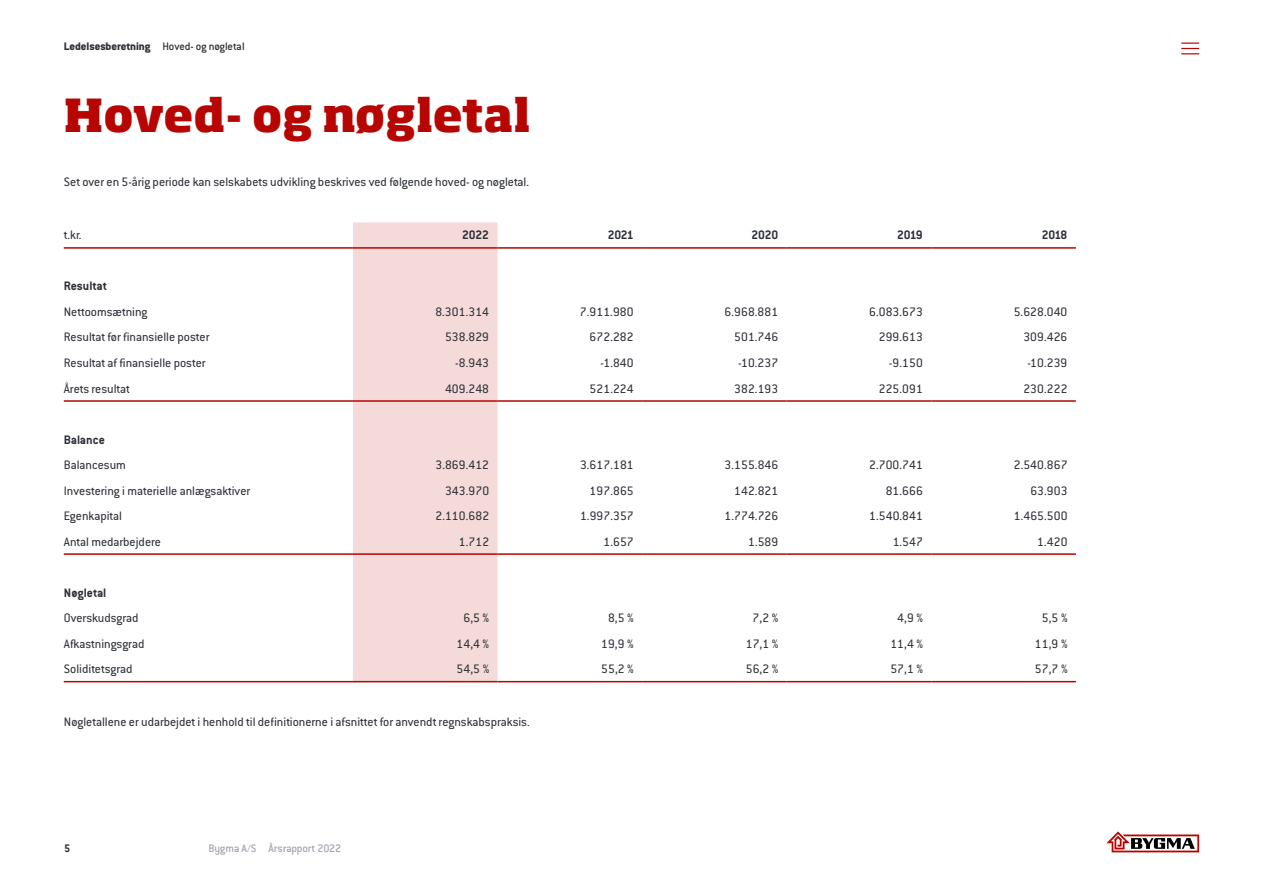
<style>
.page{position:relative;width:1263px;height:893px;background:#fff}
.page>*{position:absolute;margin:0;border:0;box-sizing:border-box;transform-origin:0 0}
.t1{font:800 45px "Soho Std";letter-spacing:-.005em;color:#b70501}
.t2{font:13.5px "Conduit ITC Std";color:#2e3138}
.t3{font:700 13.5px "Conduit ITC Std";letter-spacing:-.01em;color:#2e3138}
.t4{font:800 12px "Conduit ITC Std";color:#2e3138}
.t5{font:500 12px "Conduit ITC Std";letter-spacing:-.015em;color:#a4a6b1}
.t6{font:700 12px "Conduit ITC Std";color:#2e3138}
.s1{font-weight:500}
</style>
<div class="page">
<div style="left:353px;top:222px;width:144px;height:459px;background:#f4dad9"></div>
<hr style="left:64px;top:247px;width:289px;height:2px;background:#b70501">
<hr style="left:353px;top:247px;width:144px;height:2px;background:#b70501">
<hr style="left:497px;top:247px;width:145px;height:2px;background:#b70501">
<hr style="left:642px;top:247px;width:145px;height:2px;background:#b70501">
<hr style="left:787px;top:247px;width:144px;height:2px;background:#b70501">
<hr style="left:931px;top:247px;width:145px;height:2px;background:#b70501">
<hr style="left:64px;top:400px;width:289px;height:2px;background:#b70501">
<hr style="left:353px;top:400px;width:144px;height:2px;background:#b70501">
<hr style="left:497px;top:400px;width:145px;height:2px;background:#b70501">
<hr style="left:642px;top:400px;width:145px;height:2px;background:#b70501">
<hr style="left:787px;top:400px;width:144px;height:2px;background:#b70501">
<hr style="left:931px;top:400px;width:145px;height:2px;background:#b70501">
<hr style="left:64px;top:553px;width:289px;height:2px;background:#b70501">
<hr style="left:353px;top:553px;width:144px;height:2px;background:#b70501">
<hr style="left:497px;top:553px;width:145px;height:2px;background:#b70501">
<hr style="left:642px;top:553px;width:145px;height:2px;background:#b70501">
<hr style="left:787px;top:553px;width:144px;height:2px;background:#b70501">
<hr style="left:931px;top:553px;width:145px;height:2px;background:#b70501">
<hr style="left:64px;top:681px;width:289px;height:1px;background:#b70501">
<hr style="left:353px;top:681px;width:144px;height:1px;background:#b70501">
<hr style="left:497px;top:681px;width:145px;height:1px;background:#b70501">
<hr style="left:642px;top:681px;width:145px;height:1px;background:#b70501">
<hr style="left:787px;top:681px;width:144px;height:1px;background:#b70501">
<hr style="left:931px;top:681px;width:145px;height:1px;background:#b70501">
<svg style="left:1181px;top:43px;width:18px;height:11px"></svg>
<svg style="left:1106px;top:831px;width:93px;height:21px"></svg>
<p class="t4" style="left:64px;top:39px;width:182px">Ledelsesberetning <span class="s1">Hoved- og nøgletal</span></p>
<h1 class="t1" style="left:64px;top:86px;width:469px">Hoved- og nøgletal</h1>
<p class="t2" style="left:64px;top:174px;width:467px">Set over en 5-årig periode kan selskabets udvikling beskrives ved følgende hoved- og nøgletal.</p>
<p class="t2" style="left:64px;top:227px;width:19px">t.kr.</p>
<p class="t3" style="left:462px;top:227px;width:28px">2022</p>
<p class="t3" style="left:608px;top:227px;width:27px">2021</p>
<p class="t3" style="left:752px;top:227px;width:28px">2020</p>
<p class="t3" style="left:897px;top:227px;width:27px">2019</p>
<p class="t3" style="left:1042px;top:227px;width:27px">2018</p>
<p class="t3" style="left:64px;top:278px;width:45px">Resultat</p>
<p class="t2" style="left:64px;top:304px;width:85px">Nettoomsætning</p>
<p class="t2" style="left:435px;top:304px;width:55px">8.301.314</p>
<p class="t2" style="left:580px;top:304px;width:55px">7.911.980</p>
<p class="t2" style="left:724px;top:304px;width:55px">6.968.881</p>
<p class="t2" style="left:869px;top:304px;width:55px">6.083.673</p>
<p class="t2" style="left:1014px;top:304px;width:55px">5.628.040</p>
<p class="t2" style="left:64px;top:329px;width:147px">Resultat før finansielle poster</p>
<p class="t2" style="left:445px;top:329px;width:46px">538.829</p>
<p class="t2" style="left:590px;top:329px;width:46px">672.282</p>
<p class="t2" style="left:734px;top:329px;width:46px">501.746</p>
<p class="t2" style="left:879px;top:329px;width:46px">299.613</p>
<p class="t2" style="left:1023px;top:329px;width:46px">309.426</p>
<p class="t2" style="left:64px;top:355px;width:143px">Resultat af finansielle poster</p>
<p class="t2" style="left:455px;top:355px;width:35px">-8.943</p>
<p class="t2" style="left:600px;top:355px;width:35px">-1.840</p>
<p class="t2" style="left:738px;top:355px;width:42px">-10.237</p>
<p class="t2" style="left:889px;top:355px;width:35px">-9.150</p>
<p class="t2" style="left:1027px;top:355px;width:42px">-10.239</p>
<p class="t2" style="left:64px;top:380px;width:67px">Årets resultat</p>
<p class="t2" style="left:445px;top:380px;width:46px">409.248</p>
<p class="t2" style="left:590px;top:380px;width:46px">521.224</p>
<p class="t2" style="left:734px;top:380px;width:46px">382.193</p>
<p class="t2" style="left:879px;top:380px;width:46px">225.091</p>
<p class="t2" style="left:1023px;top:380px;width:46px">230.222</p>
<p class="t3" style="left:64px;top:431px;width:43px">Balance</p>
<p class="t2" style="left:64px;top:457px;width:64px">Balancesum</p>
<p class="t2" style="left:435px;top:457px;width:55px">3.869.412</p>
<p class="t2" style="left:580px;top:457px;width:55px">3.617.181</p>
<p class="t2" style="left:725px;top:457px;width:55px">3.155.846</p>
<p class="t2" style="left:869px;top:457px;width:55px">2.700.741</p>
<p class="t2" style="left:1014px;top:457px;width:55px">2.540.867</p>
<p class="t2" style="left:64px;top:482px;width:188px">Investering i materielle anlægsaktiver</p>
<p class="t2" style="left:445px;top:482px;width:46px">343.970</p>
<p class="t2" style="left:590px;top:482px;width:46px">197.865</p>
<p class="t2" style="left:734px;top:482px;width:46px">142.821</p>
<p class="t2" style="left:886px;top:482px;width:39px">81.666</p>
<p class="t2" style="left:1030px;top:482px;width:39px">63.903</p>
<p class="t2" style="left:64px;top:508px;width:60px">Egenkapital</p>
<p class="t2" style="left:435px;top:508px;width:55px">2.110.682</p>
<p class="t2" style="left:580px;top:508px;width:55px">1.997.357</p>
<p class="t2" style="left:725px;top:508px;width:55px">1.774.726</p>
<p class="t2" style="left:869px;top:508px;width:55px">1.540.841</p>
<p class="t2" style="left:1014px;top:508px;width:55px">1.465.500</p>
<p class="t2" style="left:64px;top:533px;width:99px">Antal medarbejdere</p>
<p class="t2" style="left:459px;top:533px;width:32px">1.712</p>
<p class="t2" style="left:603px;top:533px;width:32px">1.657</p>
<p class="t2" style="left:748px;top:533px;width:32px">1.589</p>
<p class="t2" style="left:893px;top:533px;width:32px">1.547</p>
<p class="t2" style="left:1037px;top:533px;width:32px">1.420</p>
<p class="t3" style="left:64px;top:584px;width:44px">Nøgletal</p>
<p class="t2" style="left:64px;top:610px;width:76px">Overskudsgrad</p>
<p class="t2" style="left:463px;top:610px;width:27px">6,5 %</p>
<p class="t2" style="left:608px;top:610px;width:27px">8,5 %</p>
<p class="t2" style="left:753px;top:610px;width:27px">7,2 %</p>
<p class="t2" style="left:897px;top:610px;width:27px">4,9 %</p>
<p class="t2" style="left:1042px;top:610px;width:27px">5,5 %</p>
<p class="t2" style="left:64px;top:635px;width:82px">Afkastningsgrad</p>
<p class="t2" style="left:457px;top:635px;width:34px">14,4 %</p>
<p class="t2" style="left:601px;top:635px;width:34px">19,9 %</p>
<p class="t2" style="left:746px;top:635px;width:34px">17,1 %</p>
<p class="t2" style="left:890px;top:635px;width:34px">11,4 %</p>
<p class="t2" style="left:1035px;top:635px;width:34px">11,9 %</p>
<p class="t2" style="left:64px;top:661px;width:70px">Soliditetsgrad</p>
<p class="t2" style="left:457px;top:661px;width:34px">54,5 %</p>
<p class="t2" style="left:601px;top:661px;width:34px">55,2 %</p>
<p class="t2" style="left:746px;top:661px;width:34px">56,2 %</p>
<p class="t2" style="left:890px;top:661px;width:34px">57,1 %</p>
<p class="t2" style="left:1035px;top:661px;width:34px">57,7 %</p>
<p class="t2" style="left:64px;top:714px;width:467px">Nøgletallene er udarbejdet i henhold til definitionerne i afsnittet for anvendt regnskabspraksis.</p>
<p class="t6" style="left:64px;top:841px;width:8px">5</p>
<p class="t5" style="left:208px;top:841px;width:134px">Bygma A/S Årsrapport 2022</p>
</div>
